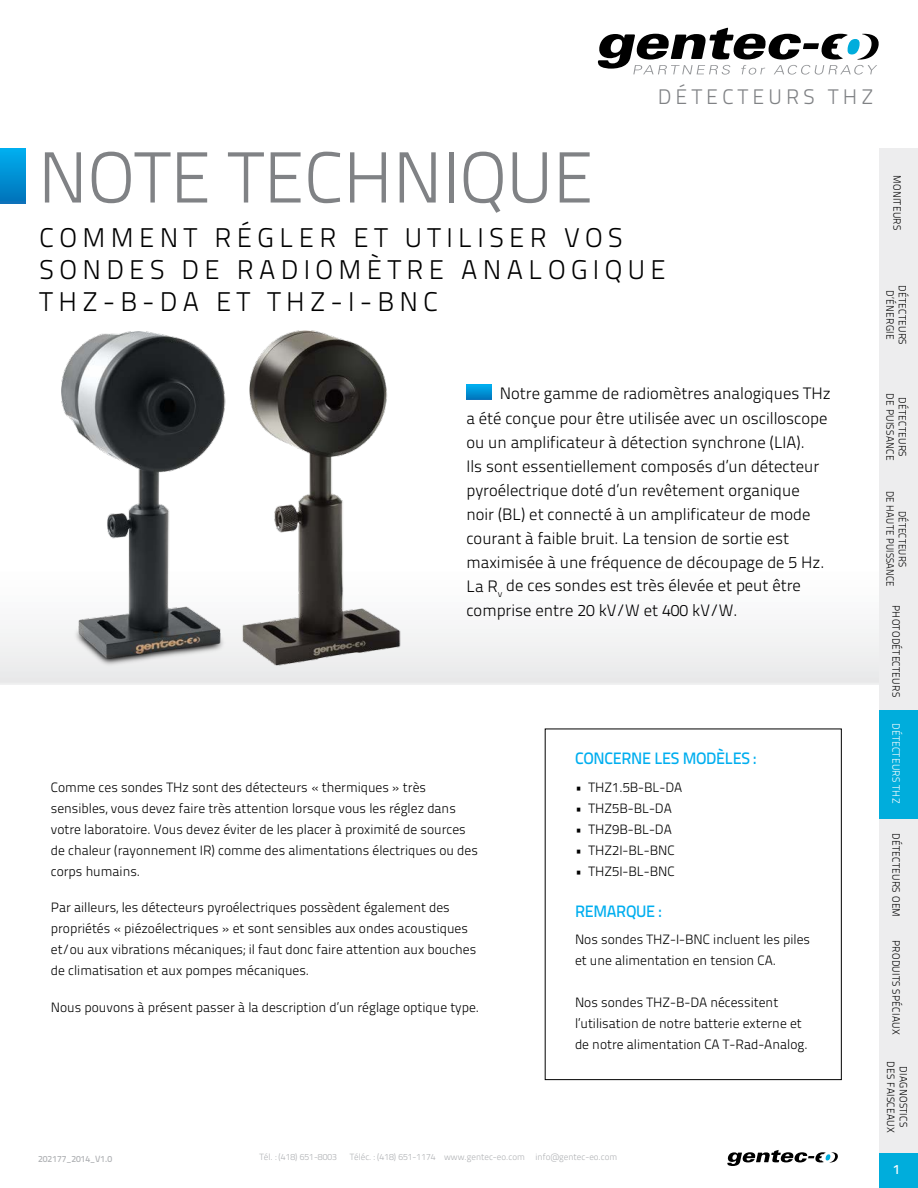
<style>
.page{position:relative;width:918px;height:1188px;background:#fff}
.page>*{position:absolute;margin:0;border:0;box-sizing:border-box;transform-origin:0 0}
.t1{font:72px "Titillium Text 22 L 250 wt";color:#808285}
.t2{font:27px/32.4px "Titillium Text 22 L 250 wt";letter-spacing:.2em;color:#000}
.t3{font:21px "Titillium Text 22 L 250 wt";letter-spacing:.2em;color:#808285}
.t4{font:16.5px/24px "Titillium Text 22 L 250 wt";color:#000}
.t5{font:16.5px "Titillium Text 22 L 600 wt";letter-spacing:-.02em;color:#00aeef}
.t6{font:13.5px/21px "Titillium Text 22 L 250 wt";color:#000}
.t7{font:13.5px "Titillium Text 22 L 600 wt";color:#fff}
.t8{font:10.5px/12.6px "Titillium Text 22 L 250 wt";letter-spacing:.03em;color:#000;text-align:center;scale:.95 1}
.t9{font:10.5px/12.6px "Titillium Text 22 L 250 wt";letter-spacing:.03em;color:#000;text-align:center;scale:.9 1}
.t10{font:10.5px "Titillium Text 22 L 250 wt";letter-spacing:.03em;color:#fff;scale:.95 1}
.t11{font:9px "Titillium Text 22 L 250 wt";color:#afb1b4}
.t12{font:9px "Titillium Text 22 L 600 wt";color:#afb1b4}
</style>
<div class="page">
<div style="left:879px;top:148px;width:39px;height:1040px;background:#ededee"></div>
<div style="left:880px;top:710px;width:38px;height:108px;background:#00addc"></div>
<div style="left:879px;top:1153px;width:39px;height:35px;background:#00addc"></div>
<svg style="left:598px;top:28px;width:281px;height:47px"></svg>
<svg style="left:727px;top:1150px;width:111px;height:16px"></svg>
<div style="left:0;top:149px;width:26px;height:54px;background:linear-gradient(to bottom,#00afef,#0273ba)"></div>
<img style="left:61px;top:332px;width:165px;height:334px">
<img style="left:235px;top:331px;width:174px;height:340px">
<svg style="left:466px;top:385px;width:26px;height:14px"></svg>
<div style="left:545px;top:729px;width:297px;height:351px;border:1px solid #000"></div>
<h3 class="t3" style="left:658px;top:81px;width:217px">DÉTECTEURS THZ</h3>
<h1 class="t1" style="left:38px;top:125px;width:557px">NOTE TECHNIQUE</h1>
<h2 class="t2" style="left:40px;top:220px;width:628px">COMMENT RÉGLER ET UTILISER VOS<br>SONDES DE RADIOMÈTRE ANALOGIQUE<br>THZ-B-DA ET THZ-I-BNC</h2>
<p class="t4" style="left:466px;top:381px;width:366px;text-indent:33px">Notre gamme de radiomètres analogiques THz a été conçue pour être utilisée avec un oscilloscope ou un amplificateur à détection synchrone (LIA).<br>Ils sont essentiellement composés d’un détecteur pyroélectrique doté d’un revêtement organique noir (BL) et connecté à un amplificateur de mode courant à faible bruit. La tension de sortie est maximisée à une fréquence de découpage de 5 Hz.<br>La R<sub>v</sub> de ces sondes est très élevée et peut être comprise entre 20 kV/W et 400 kV/W.</p>
<p class="t6" style="left:51px;top:776px;width:429px">Comme ces sondes THz sont des détecteurs « thermiques » très sensibles, vous devez faire très attention lorsque vous les réglez dans votre laboratoire. Vous devez éviter de les placer à proximité de sources de chaleur (rayonnement IR) comme des alimentations électriques ou des corps humains.</p>
<p class="t6" style="left:51px;top:896px;width:427px">Par ailleurs, les détecteurs pyroélectriques possèdent également des propriétés « piézoélectriques » et sont sensibles aux ondes acoustiques et/ou aux vibrations mécaniques; il faut donc faire attention aux bouches de climatisation et aux pompes mécaniques.</p>
<p class="t6" style="left:51px;top:996px;width:430px">Nous pouvons à présent passer à la description d’un réglage optique type.</p>
<p class="t5" style="left:575px;top:746px;width:183px">CONCERNE LES MODÈLES :</p>
<p class="t6" style="left:575px;top:776px;width:109px">• THZ1.5B-BL-DA</p>
<p class="t6" style="left:575px;top:797px;width:98px">• THZ5B-BL-DA</p>
<p class="t6" style="left:575px;top:818px;width:98px">• THZ9B-BL-DA</p>
<p class="t6" style="left:575px;top:839px;width:101px">• THZ2I-BL-BNC</p>
<p class="t6" style="left:575px;top:860px;width:101px">• THZ5I-BL-BNC</p>
<p class="t5" style="left:575px;top:899px;width:88px">REMARQUE :</p>
<p class="t6" style="left:575px;top:929px;width:237px">Nos sondes THZ-I-BNC incluent les piles et une alimentation en tension CA.</p>
<p class="t6" style="left:575px;top:992px;width:234px">Nos sondes THZ-B-DA nécessitent l’utilisation de notre batterie externe et de notre alimentation CA T-Rad-Analog.</p>
<p class="t12" style="left:38px;top:1152px;width:76px">202177_2014_V1.0</p>
<p class="t11" style="left:260px;top:1151px;width:79px">Tél. : (418) 651-8003</p>
<p class="t11" style="left:350px;top:1151px;width:269px">Téléc. : (418) 651-1174 www.gentec-eo.com info@gentec-eo.com</p>
<p class="t8" style="left:904px;top:175px;width:60px;rotate:90deg">MONITEURS</p>
<p class="t8" style="left:909px;top:285px;width:64px;rotate:90deg">DÉTECTEURS<br>D’ÉNERGIE</p>
<p class="t8" style="left:909px;top:393px;width:72px;rotate:90deg">DÉTECTEURS<br>DE PUISSANCE</p>
<p class="t9" style="left:909px;top:491px;width:108px;rotate:90deg">DÉTECTEURS<br>DE HAUTE PUISSANCE</p>
<p class="t8" style="left:903px;top:605px;width:98px;rotate:90deg">PHOTODÉTECTEURS</p>
<p class="t10" style="left:904px;top:723px;width:86px;rotate:90deg">DÉTECTEURS THZ</p>
<p class="t8" style="left:903px;top:833px;width:89px;rotate:90deg">DÉTECTEURS OEM</p>
<p class="t8" style="left:903px;top:940px;width:101px;rotate:90deg">PRODUITS SPÉCIAUX</p>
<p class="t8" style="left:910px;top:1061px;width:77px;rotate:90deg">DIAGNOSTICS<br>DES FAISCEAUX</p>
<p class="t7" style="left:893px;top:1159px;width:9px">1</p>
</div>
